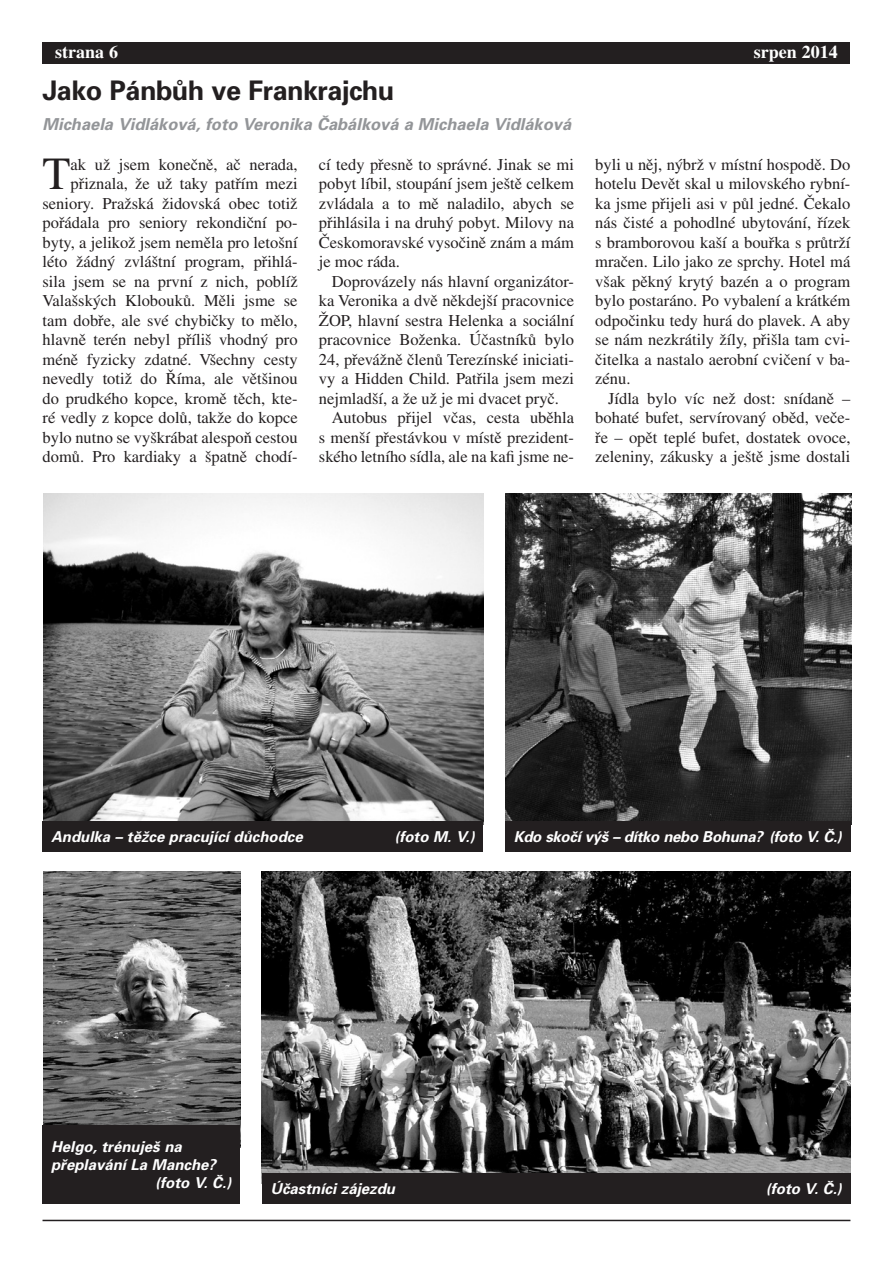
<style>
.page{position:relative;width:893px;height:1263px;background:#fff}
.page>*{position:absolute;margin:0;border:0;box-sizing:border-box;transform-origin:0 0}
.Normální{font:45.9px "Times LT Std";color:#231f20}
.Titul_malů{font:700 27px "Univers CE";letter-spacing:-.02em;color:#231f20}
.norm_ln{font:700 18px "Times LT Std";color:#fff}
.Normální__web{font:16.5px/19.5px "Times LT Std";color:#231f20;text-align:justify}
.Normální-2{font:16.5px/19.5px "Times LT Std";color:#231f20;text-align:right}
.autor_univ_bold_it{font:italic 700 16.5px "Univers CE";color:#939598}
.popisek_neg{font:italic 700 15px/18px "Univers CE";color:#fff}
.popisek_neg-2{font:italic 700 15px "Univers CE";letter-spacing:-.02em;color:#fff}
</style>
<div class="page">
<hr style="left:43px;top:1220px;width:807px;height:1px;background:#231f20">
<div style="left:43px;top:43px;width:807px;height:21px;background:#231f20"></div>
<img style="left:43px;top:872px;width:198px;height:276px">
<img style="left:262px;top:872px;width:588px;height:301px">
<div style="left:43px;top:1125px;width:197px;height:78px;background:#231f20"></div>
<img style="left:43px;top:493px;width:441px;height:332px">
<img style="left:505px;top:493px;width:346px;height:332px">
<div style="left:43px;top:821px;width:440px;height:31px;background:#231f20"></div>
<div style="left:505px;top:821px;width:345px;height:31px;background:#231f20"></div>
<div style="left:262px;top:1173px;width:588px;height:30px;background:#231f20"></div>
<p class="norm_ln" style="left:55px;top:41px;width:64px">strana 6</p>
<p class="norm_ln" style="left:754px;top:41px;width:85px">srpen 2014</p>
<p class="Titul_malů" style="left:43px;top:76px;width:353px">Jako Pánbůh ve Frankrajchu</p>
<p class="autor_univ_bold_it" style="left:43px;top:115px;width:530px">Michaela Vidláková, foto Veronika Čabálková a Michaela Vidláková</p>
<p class="Normální" style="left:43px;top:148px;width:30px">T</p>
<p class="Normální-2" style="left:43px;top:154px;width:257px">ak už jsem konečně, ač nerada, přiznala, že už taky patřím mezi seniory. Pražská židovská obec totiž pořádala pro seniory rekondiční po&shy;byty, a jelikož jsem neměla pro letošní léto žádný zvláštní program, přihlá&shy;sila jsem se na první z nich, poblíž Valašských Klobouků. Měli jsme se tam dobře, ale své chybičky to mělo, hlavně terén nebyl příliš vhodný pro méně fyzicky zdatné. Všechny cesty nevedly totiž do Říma, ale většinou do prudkého kopce, kromě těch, kte&shy;ré vedly z kopce dolů, takže do kopce bylo nutno se vyškrábat alespoň cestou domů. Pro kardiaky a špatně chodí-</p>
<p class="Normální-2" style="left:319px;top:154px;width:257px;text-align:justify">cí tedy přesně to správné. Jinak se mi pobyt líbil, stoupání jsem ještě celkem zvládala a to mě naladilo, abych se přihlásila i na druhý pobyt. Milovy na Českomoravské vysočině znám a mám je moc ráda.</p>
<p class="Normální__web" style="left:595px;top:154px;width:257px">byli u něj, nýbrž v místní hospodě. Do hotelu Devět skal u milovského rybní&shy;ka jsme přijeli asi v půl jedné. Čekalo nás čisté a pohodlné ubytování, řízek s bramborovou kaší a bouřka s průtrží mračen. Lilo jako ze sprchy. Hotel má však pěkný krytý bazén a o program bylo postaráno. Po vybalení a krátkém odpočinku tedy hurá do plavek. A aby se nám nezkrátily žíly, přišla tam cvi&shy;čitelka a nastalo aerobní cvičení v ba&shy;zénu.</p>
<p class="Normální__web" style="left:595px;top:388px;width:257px;text-indent:13px">Jídla bylo víc než dost: snídaně – bohaté bufet, servírovaný oběd, veče&shy;ře – opět teplé bufet, dostatek ovoce, zeleniny, zákusky a ještě jsme dostali</p>
<p class="Normální__web" style="left:319px;top:271px;width:257px;text-indent:13px">Doprovázely nás hlavní organizátor&shy;ka Veronika a dvě někdejší pracovnice ŽOP, hlavní sestra Helenka a sociální pracovnice Boženka. Účastníků bylo 24, převážně členů Terezínské iniciati&shy;vy a Hidden Child. Patřila jsem mezi nejmladší, a že už je mi dvacet pryč.</p>
<p class="Normální__web" style="left:319px;top:408px;width:257px;text-indent:13px">Autobus přijel včas, cesta uběhla s menší přestávkou v místě prezident&shy;ského letního sídla, ale na kafi jsme ne-</p>
<p class="popisek_neg" style="left:51px;top:828px;width:253px">Andulka – těžce pracující důchodce</p>
<p class="popisek_neg" style="left:394px;top:828px;width:82px">(foto M. V.)</p>
<p class="popisek_neg-2" style="left:514px;top:828px;width:330px">Kdo skočí výš – dítko nebo Bohuna? (foto V. Č.)</p>
<p class="popisek_neg" style="left:51px;top:1138px;width:167px">Helgo, trénuješ na přeplavání La Manche?</p>
<p class="popisek_neg" style="left:155px;top:1174px;width:78px">(foto V. Č.)</p>
<p class="popisek_neg" style="left:270px;top:1180px;width:126px">Účastníci zájezdu</p>
<p class="popisek_neg" style="left:766px;top:1180px;width:78px">(foto V. Č.)</p>
</div>
